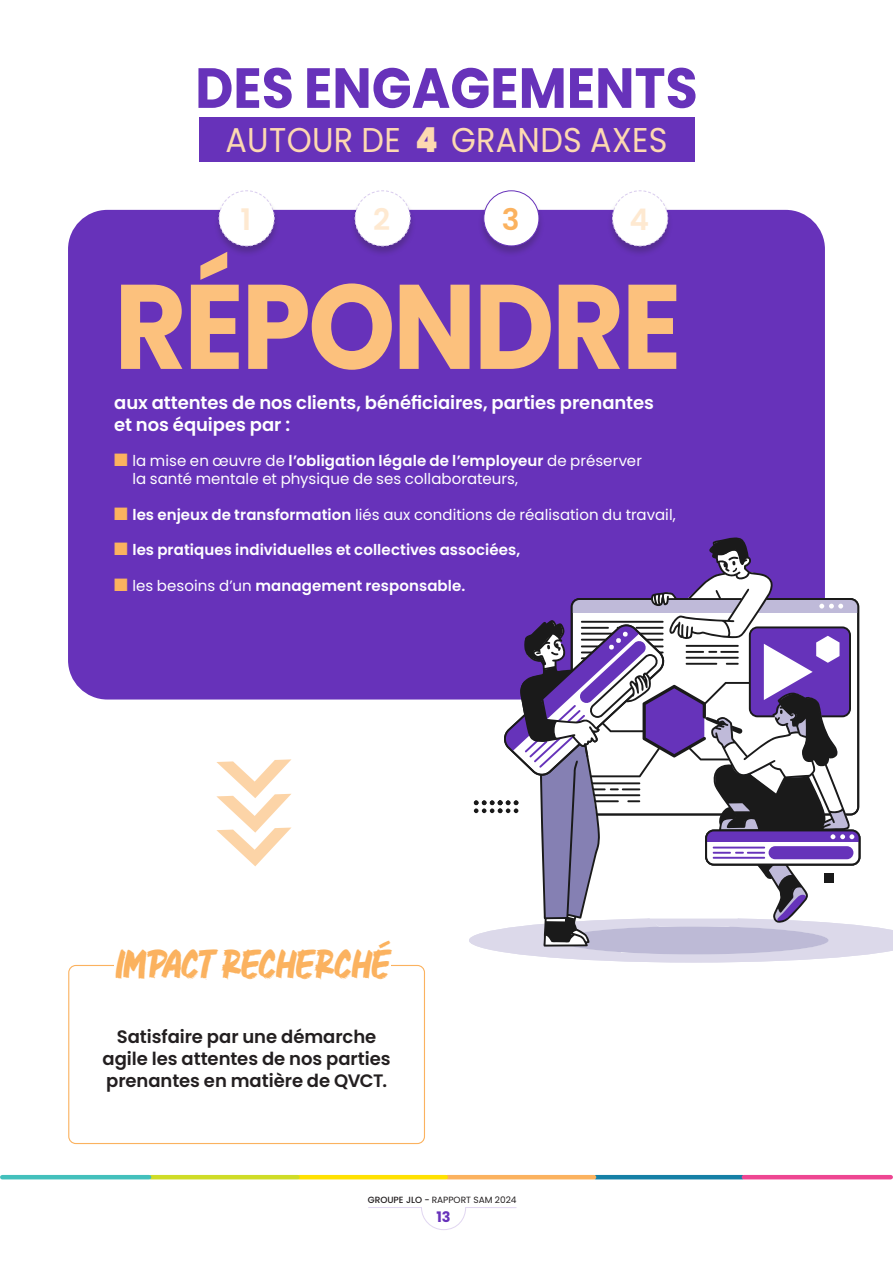
<style>
.page{position:relative;width:893px;height:1263px;background:#fff}
.page>*{position:absolute;margin:0;border:0;box-sizing:border-box;transform-origin:0 0}
.t1{font:700 120px "Poppins";letter-spacing:-.025em;color:#fcc17d;scale:.93 1}
.t2{font:700 56.55px "Poppins";color:#6732ba;scale:.93 1}
.t3{font:36px "Better Faster";color:#fbb25f}
.t4{font:34.35px "Poppins";letter-spacing:.01em;color:#fdd9b1;scale:.93 1}
.t5{font:600 29.7px "Poppins";color:#fee9d1}
.t6{font:600 29.7px "Poppins";color:#fbb25f}
.t7{font:600 18px/21.6px "Poppins";letter-spacing:-.005em;color:#231f20;text-align:center}
.t8{font:600 18px/21.6px "Poppins";letter-spacing:-.005em;color:#fff}
.t9{font:15px/18px "Poppins";letter-spacing:.005em;color:#fff}
.t10{font:600 15px "Poppins";letter-spacing:.005em;color:#fff}
.t11{font:700 14.55px "Poppins";color:#6732ba}
.t12{font:9px "Poppins";color:#231f20}
.s1{font-weight:900}
.s2{color:#fbb25f}
.s3{font-weight:600}
.s4{font-weight:400}
.s5{font-weight:500}
</style>
<div class="page">
<svg style="left:368px;top:1207px;width:148px;height:23px"></svg>
<hr style="left:596px;top:1175px;width:146px;height:4px;background:#1580a6">
<hr style="left:744px;top:1175px;width:147px;height:4px;background:#ee4692">
<hr style="left:447px;top:1175px;width:147px;height:4px;background:#fbb25f">
<hr style="left:299px;top:1175px;width:147px;height:4px;background:#ffe101">
<hr style="left:151px;top:1175px;width:146px;height:4px;background:#cfdc27">
<hr style="left:2px;top:1175px;width:147px;height:4px;background:#43c0bc">
<div style="left:68px;top:210px;width:757px;height:489px;background:#6732ba;border-radius:39px"></div>
<div style="left:199px;top:117px;width:495px;height:45px;background:#6732ba"></div>
<div style="left:478px;top:190px;width:67px;height:67px;background:#231f20;opacity:.26"></div>
<div style="left:484px;top:191px;width:55px;height:55px;background:#fff;border-radius:50%"></div>
<div style="left:483px;top:190px;width:56px;height:56px;border:1px solid #6732ba;border-radius:50%"></div>
<div style="left:349px;top:190px;width:67px;height:67px;background:#231f20;opacity:.26"></div>
<svg style="left:354px;top:190px;width:57px;height:57px"></svg>
<div style="left:213px;top:190px;width:67px;height:67px;background:#231f20;opacity:.26"></div>
<svg style="left:218px;top:190px;width:57px;height:57px"></svg>
<div style="left:607px;top:190px;width:67px;height:67px;background:#231f20;opacity:.26"></div>
<svg style="left:612px;top:190px;width:57px;height:57px"></svg>
<div style="left:68px;top:965px;width:357px;height:179px;border:1px solid #fbb25f;border-radius:7px"></div>
<div style="left:115px;top:938px;width:276px;height:54px;background:#fff"></div>
<svg style="left:216px;top:759px;width:75px;height:107px"></svg>
<svg style="left:469px;top:537px;width:424px;height:425px"></svg>
<hr style="left:713px;top:857px;width:52px;height:2px;background:#6633ba">
<h2 class="t2" style="left:195px;top:55px;width:542px">DES ENGAGEMENTS</h2>
<h3 class="t4" style="left:225px;top:120px;width:477px">AUTOUR DE <span class="s1">4</span> GRANDS AXES</h3>
<h3 class="t5" style="left:240px;top:202px;width:12px">1</h3>
<h3 class="t5" style="left:373px;top:202px;width:19px">2</h3>
<h3 class="t6" style="left:502px;top:202px;width:19px">3</h3>
<h3 class="t5" style="left:629px;top:202px;width:21px">4</h3>
<h1 class="t1" style="left:114px;top:257px;width:612px">RÉPONDRE</h1>
<p class="t8" style="left:114px;top:392px;width:541px">aux attentes de nos clients, bénéficiaires, parties prenantes et nos équipes par :</p>
<p class="t9" style="left:132px;top:452px;width:511px;text-indent:-18px"><span class="s2">■</span> la mise en œuvre de <span class="s3">l’obligation légale de l’employeur</span> de préserver la santé mentale et physique de ses collaborateurs,</p>
<p class="t9" style="left:114px;top:505px;width:563px"><span class="s2">■</span> <span class="s3">les enjeux de transformation</span> liés aux conditions de réalisation du travail,</p>
<p class="t10" style="left:114px;top:541px;width:407px"><span class="s2">■</span> les pratiques individuelles et collectives associées,</p>
<p class="t10" style="left:114px;top:577px;width:353px"><span class="s2">■</span> <span class="s4">les besoins d’un</span> management responsable.</p>
<h3 class="t3" style="left:116px;top:938px;width:276px">IMPACT RECHERCHÉ</h3>
<p class="t7" style="left:103px;top:1026px;width:290px">Satisfaire par une démarche agile les attentes de nos parties prenantes en matière de QVCT.</p>
<p class="t12" style="left:368px;top:1195px;width:150px"><span class="s5">GROUPE JLO -</span> RAPPORT SAM 2024</p>
<p class="t11" style="left:436px;top:1208px;width:16px">13</p>
</div>
